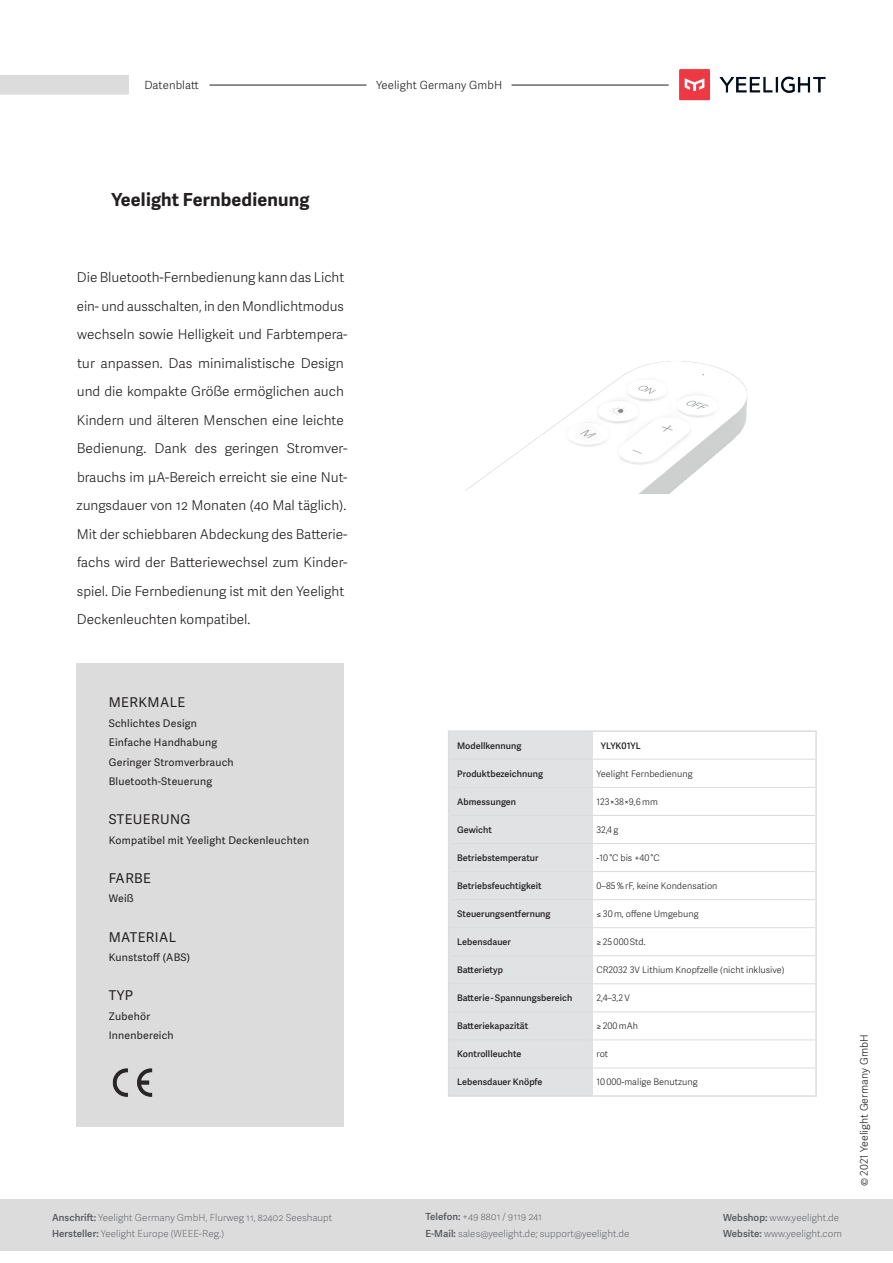
<style>
.page{position:relative;width:893px;height:1263px;background:#fff}
.page>*{position:absolute;margin:0;border:0;box-sizing:border-box;transform-origin:0 0}
.t1{font:700 18px "Adelle Sans ARA";letter-spacing:.01em;color:#231f20}
.t2{font:13.5px/28.5px "Adelle Sans Lt";color:#231f20}
.t3{font:13.5px "Adelle Sans";letter-spacing:.03em;color:#231f20}
.t4{font:11.25px "Adelle Sans Lt";letter-spacing:.01em;color:#231f20}
.t5{font:10.5px/19.5px "Adelle Sans";letter-spacing:.02em;color:#231f20}
.t6{font:10.5px "Adelle Sans Lt";letter-spacing:.01em;color:#231f20}
.t7{font:100 9.75px/16.5px "Adelle Sans";letter-spacing:.005em;color:#53565a}
.t8{font:9px "Adelle Sans Sb";letter-spacing:.005em;color:#231f20}
.t9{font:9px "Adelle Sans Lt";letter-spacing:.005em;color:#231f20}
.s1{font-family:"Adelle Sans Sb";font-weight:400}
</style>
<div class="page">
<div style="left:0;top:76px;width:128px;height:19px;background:#eaeaea"></div>
<div style="left:0;top:75px;width:128px;height:19px;background:#dcdcdd"></div>
<hr style="left:209px;top:85px;width:158px;height:1px;background:#231f20">
<hr style="left:512px;top:85px;width:157px;height:1px;background:#231f20">
<img style="left:679px;top:69px;width:147px;height:32px">
<div style="left:449px;top:732px;width:143px;height:363px;background:#e1e2e4"></div>
<svg style="left:593px;top:758px;width:222px;height:311px"></svg>
<hr style="left:449px;top:787px;width:143px;height:1px;background:#dcdcdd">
<hr style="left:592px;top:787px;width:223px;height:1px;background:#dcdcdd">
<hr style="left:449px;top:815px;width:143px;height:1px;background:#dcdcdd">
<hr style="left:592px;top:815px;width:223px;height:1px;background:#dcdcdd">
<hr style="left:449px;top:759px;width:143px;height:1px;background:#dcdcdd">
<hr style="left:592px;top:759px;width:223px;height:1px;background:#dcdcdd">
<hr style="left:449px;top:843px;width:143px;height:1px;background:#dcdcdd">
<hr style="left:592px;top:843px;width:223px;height:1px;background:#dcdcdd">
<hr style="left:449px;top:871px;width:143px;height:1px;background:#dcdcdd">
<hr style="left:592px;top:871px;width:223px;height:1px;background:#dcdcdd">
<svg style="left:592px;top:732px;width:1px;height:363px"></svg>
<hr style="left:449px;top:899px;width:143px;height:1px;background:#dcdcdd">
<hr style="left:592px;top:899px;width:223px;height:1px;background:#dcdcdd">
<hr style="left:449px;top:927px;width:143px;height:1px;background:#dcdcdd">
<hr style="left:592px;top:927px;width:223px;height:1px;background:#dcdcdd">
<hr style="left:449px;top:955px;width:143px;height:1px;background:#dcdcdd">
<hr style="left:592px;top:955px;width:223px;height:1px;background:#dcdcdd">
<hr style="left:449px;top:983px;width:143px;height:1px;background:#dcdcdd">
<hr style="left:592px;top:983px;width:223px;height:1px;background:#dcdcdd">
<hr style="left:449px;top:1011px;width:143px;height:1px;background:#dcdcdd">
<hr style="left:592px;top:1011px;width:223px;height:1px;background:#dcdcdd">
<hr style="left:449px;top:1039px;width:143px;height:1px;background:#dcdcdd">
<hr style="left:592px;top:1039px;width:223px;height:1px;background:#dcdcdd">
<hr style="left:449px;top:1067px;width:143px;height:1px;background:#dcdcdd">
<hr style="left:592px;top:1067px;width:223px;height:1px;background:#dcdcdd">
<hr style="left:448px;top:730px;width:144px;height:2px;background:#dcdcdd">
<hr style="left:592px;top:730px;width:225px;height:2px;background:#dcdcdd">
<hr style="left:815px;top:732px;width:2px;height:27px;background:#dcdcdd">
<hr style="left:815px;top:759px;width:2px;height:28px;background:#dcdcdd">
<hr style="left:815px;top:787px;width:2px;height:28px;background:#dcdcdd">
<hr style="left:815px;top:815px;width:2px;height:28px;background:#dcdcdd">
<hr style="left:815px;top:843px;width:2px;height:28px;background:#dcdcdd">
<hr style="left:815px;top:871px;width:2px;height:29px;background:#dcdcdd">
<hr style="left:815px;top:900px;width:2px;height:28px;background:#dcdcdd">
<hr style="left:815px;top:928px;width:2px;height:28px;background:#dcdcdd">
<hr style="left:815px;top:956px;width:2px;height:28px;background:#dcdcdd">
<hr style="left:815px;top:984px;width:2px;height:28px;background:#dcdcdd">
<hr style="left:815px;top:1012px;width:2px;height:28px;background:#dcdcdd">
<hr style="left:815px;top:1040px;width:2px;height:28px;background:#dcdcdd">
<svg style="left:448px;top:732px;width:1px;height:363px"></svg>
<hr style="left:815px;top:1068px;width:2px;height:27px;background:#dcdcdd">
<hr style="left:448px;top:1095px;width:144px;height:2px;background:#dcdcdd">
<hr style="left:592px;top:1095px;width:225px;height:2px;background:#dcdcdd">
<div style="left:77px;top:663px;width:267px;height:463px;background:#dcdcdd"></div>
<img style="left:112px;top:1068px;width:41px;height:29px">
<img style="left:466px;top:361px;width:281px;height:132px">
<div style="left:0;top:1199px;width:893px;height:52px;background:#dcdcdd"></div>
<p class="t4" style="left:144px;top:77px;width:56px">Datenblatt</p>
<p class="t4" style="left:376px;top:77px;width:128px">Yeelight Germany GmbH</p>
<h1 class="t1" style="left:111px;top:188px;width:199px">Yeelight Fernbedienung</h1>
<p class="t2" style="left:77px;top:263px;width:272px">Die Bluetooth-Fernbedienung kann das Licht ein- und ausschalten, in den Mondlichtmodus wechseln sowie Helligkeit und Farbtempera&shy;tur anpassen. Das minimalistische Design und die kompakte Größe ermöglichen auch Kindern und älteren Menschen eine leichte Bedienung. Dank des geringen Stromver&shy;brauchs im μA-Bereich erreicht sie eine Nut&shy;zungsdauer von 12 Monaten (40 Mal täglich).<br>Mit der schiebbaren Abdeckung des Batterie&shy;fachs wird der Batteriewechsel zum Kinder&shy;spiel. Die Fernbedienung ist mit den Yeelight Deckenleuchten kompatibel.</p>
<p class="t3" style="left:109px;top:693px;width:78px">MERKMALE</p>
<p class="t5" style="left:109px;top:713px;width:126px">Schlichtes Design<br>Einfache Handhabung<br>Geringer Stromverbrauch<br>Bluetooth-Steuerung</p>
<p class="t3" style="left:109px;top:810px;width:83px">STEUERUNG</p>
<p class="t5" style="left:109px;top:830px;width:202px">Kompatibel mit Yeelight Deckenleuchten</p>
<p class="t3" style="left:109px;top:868px;width:44px">FARBE</p>
<p class="t5" style="left:109px;top:889px;width:27px">Weiß</p>
<p class="t3" style="left:109px;top:927px;width:69px">MATERIAL</p>
<p class="t5" style="left:109px;top:947px;width:83px">Kunststoff (ABS)</p>
<p class="t3" style="left:109px;top:985px;width:26px">TYP</p>
<p class="t5" style="left:109px;top:1006px;width:66px">Zubehör<br>Innenbereich</p>
<p class="t8" style="left:457px;top:739px;width:66px">Modellkennung</p>
<p class="t8" style="left:601px;top:739px;width:42px">YLYK01YL</p>
<p class="t8" style="left:457px;top:767px;width:87px">Produktbezeichnung</p>
<p class="t9" style="left:597px;top:767px;width:98px">Yeelight Fernbedienung</p>
<p class="t8" style="left:457px;top:795px;width:60px">Abmessungen</p>
<p class="t9" style="left:597px;top:795px;width:63px">123×38×9,6 mm</p>
<p class="t8" style="left:457px;top:823px;width:36px">Gewicht</p>
<p class="t9" style="left:597px;top:823px;width:23px">32,4 g</p>
<p class="t8" style="left:457px;top:851px;width:83px">Betriebstemperatur</p>
<p class="t9" style="left:597px;top:851px;width:65px">-10 °C bis +40 °C</p>
<p class="t8" style="left:457px;top:879px;width:86px">Betriebsfeuchtigkeit</p>
<p class="t9" style="left:597px;top:879px;width:122px">0–85 % rF, keine Kondensation</p>
<p class="t8" style="left:457px;top:907px;width:95px">Steuerungsentfernung</p>
<p class="t9" style="left:597px;top:907px;width:104px">≤ 30 m, offene Umgebung</p>
<p class="t8" style="left:457px;top:935px;width:55px">Lebensdauer</p>
<p class="t9" style="left:597px;top:935px;width:51px">≥ 25 000 Std.</p>
<p class="t8" style="left:457px;top:963px;width:47px">Batterietyp</p>
<p class="t9" style="left:597px;top:963px;width:189px">CR2032 3V Lithium Knopfzelle (nicht inklusive)</p>
<p class="t8" style="left:457px;top:991px;width:117px">Batterie - Spannungsbereich</p>
<p class="t9" style="left:597px;top:991px;width:35px">2,4–3,2 V</p>
<p class="t8" style="left:457px;top:1019px;width:73px">Batteriekapazität</p>
<p class="t9" style="left:597px;top:1020px;width:43px">≥ 200 mAh</p>
<p class="t8" style="left:457px;top:1047px;width:66px">Kontrollleuchte</p>
<p class="t9" style="left:597px;top:1048px;width:13px">rot</p>
<p class="t8" style="left:457px;top:1076px;width:87px">Lebensdauer Knöpfe</p>
<p class="t9" style="left:597px;top:1076px;width:103px">10 000-malige Benutzung</p>
<p class="t7" style="left:425px;top:1209px;width:118px"><span class="s1">Telefon:</span> +49 8801 / 9119 241</p>
<p class="t7" style="left:52px;top:1209px;width:282px"><span class="s1">Anschrift:</span> Yeelight Germany GmbH, Flurweg 11, 82402 Seeshaupt<br><span class="s1">Hersteller:</span> Yeelight Europe (WEEE-Reg.)</p>
<p class="t7" style="left:723px;top:1209px;width:120px"><span class="s1">Webshop:</span> www.yeelight.de<br><span class="s1">Website:</span> www.yeelight.com</p>
<p class="t7" style="left:425px;top:1226px;width:205px"><span class="s1">E-Mail:</span> sales@yeelight.de; support@yeelight.de</p>
<p class="t6" style="left:857px;top:1186px;width:154px;rotate:-90deg">© 2021 Yeelight Germany GmbH</p>
</div>
